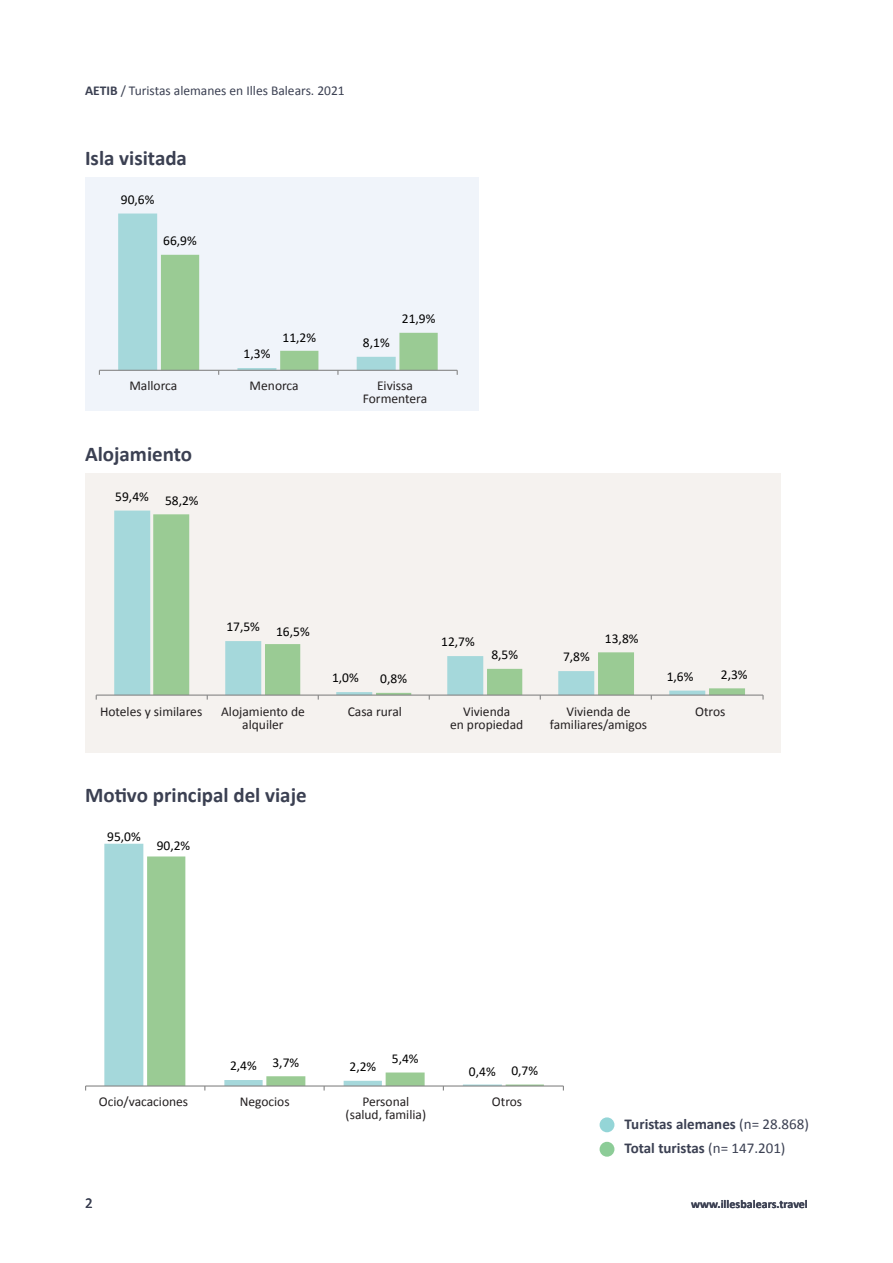
<style>
.page{position:relative;width:893px;height:1263px;background:#fff}
.page>*{position:absolute;margin:0;border:0;box-sizing:border-box;transform-origin:0 0}
.tit_grafico{font:700 21px "Calibri";color:#3b4052}
.Font{font:700 15px "Calibri";color:#3b4052}
.t1{font:15px "Calibri";color:#3b4052}
.t2{font:13.5px/16.5px "Calibri";letter-spacing:-.005em;color:#000;text-align:center}
.Font-2{font:13.5px/13.5px "Calibri";color:#231f20;text-align:center}
.t3{font:13.5px "Calibri";color:#3b4052}
.t4{font:13.5px "Calibri";letter-spacing:.02em;color:#000}
.t5{font:13.5px "Calibri";letter-spacing:.025em;color:#000}
.t6{font:700 12px "Calibri";color:#3b4052}
.s1{font-weight:700}
.s2{font-weight:400}
</style>
<div class="page">
<div style="left:85px;top:177px;width:393px;height:234px;background:#f0f4fa"></div>
<div style="left:85px;top:474px;width:695px;height:279px;background:#f5f2ef"></div>
<div style="left:600px;top:1117px;width:14px;height:15px;background:#94d5d7;border-radius:50%"></div>
<div style="left:600px;top:1142px;width:14px;height:15px;background:#8ccc97;border-radius:50%"></div>
<div style="left:114px;top:511px;width:37px;height:183px;background:#a5d8db"></div>
<svg style="left:153px;top:514px;width:592px;height:180px"></svg>
<hr style="left:96px;top:694px;width:667px;height:2px;background:#868686">
<div style="left:104px;top:844px;width:40px;height:241px;background:#a5d8db"></div>
<svg style="left:147px;top:856px;width:397px;height:229px"></svg>
<hr style="left:86px;top:1085px;width:477px;height:1px;background:#868686">
<hr style="left:99px;top:370px;width:358px;height:1px;background:#868686">
<svg style="left:118px;top:214px;width:320px;height:161px"></svg>
<p class="t3" style="left:85px;top:82px;width:261px"><span class="s1">AETIB</span> / Turistas alemanes en Illes Balears. 2021</p>
<p class="tit_grafico" style="left:85px;top:144px;width:103px">Isla visitada</p>
<p class="t2" style="left:121px;top:191px;width:35px">90,6%</p>
<p class="t2" style="left:163px;top:232px;width:35px">66,9%</p>
<p class="t2" style="left:244px;top:345px;width:28px">1,3%</p>
<p class="t2" style="left:283px;top:329px;width:35px">11,2%</p>
<p class="t2" style="left:363px;top:334px;width:28px">8,1%</p>
<p class="t2" style="left:402px;top:310px;width:35px">21,9%</p>
<p class="Font-2" style="left:129px;top:378px;width:49px">Mallorca</p>
<p class="Font-2" style="left:250px;top:378px;width:51px">Menorca</p>
<p class="Font-2" style="left:363px;top:378px;width:66px">Eivissa<br>Formentera</p>
<p class="t2" style="left:135px;top:380px;width:50px">Mallorca</p>
<p class="t5" style="left:253px;top:379px;width:51px">Menorca</p>
<p class="tit_grafico" style="left:85px;top:440px;width:109px">Alojamiento</p>
<p class="t2" style="left:115px;top:488px;width:35px">59,4%</p>
<p class="t2" style="left:165px;top:491px;width:35px">58,2%</p>
<p class="t2" style="left:226px;top:618px;width:35px">17,5%</p>
<p class="t2" style="left:276px;top:623px;width:35px">16,5%</p>
<p class="t2" style="left:332px;top:669px;width:28px">1,0%</p>
<p class="t2" style="left:380px;top:670px;width:28px">0,8%</p>
<p class="t2" style="left:441px;top:633px;width:35px">12,7%</p>
<p class="t2" style="left:491px;top:646px;width:28px">8,5%</p>
<p class="t2" style="left:563px;top:648px;width:28px">7,8%</p>
<p class="t2" style="left:605px;top:629px;width:35px">13,8%</p>
<p class="t2" style="left:667px;top:668px;width:28px">1,6%</p>
<p class="t2" style="left:721px;top:665px;width:28px">2,3%</p>
<p class="Font-2" style="left:100px;top:705px;width:104px">Hoteles y similares</p>
<p class="Font-2" style="left:221px;top:705px;width:85px">Alojamiento de alquiler</p>
<p class="Font-2" style="left:348px;top:705px;width:56px">Casa rural</p>
<p class="Font-2" style="left:450px;top:705px;width:75px">Vivienda<br>en propiedad</p>
<p class="Font-2" style="left:550px;top:705px;width:99px">Vivienda de familiares/amigos</p>
<p class="Font-2" style="left:695px;top:705px;width:32px">Otros</p>
<p class="t2" style="left:109px;top:704px;width:88px">Hotels i similars</p>
<p class="t2" style="left:222px;top:704px;width:83px">Allotjament de lloguer</p>
<p class="t2" style="left:347px;top:704px;width:56px">Casa rural</p>
<p class="t2" style="left:450px;top:704px;width:72px">Habitatge en propietat</p>
<p class="t2" style="left:554px;top:704px;width:85px">Habitatge de familiars/amics</p>
<p class="t2" style="left:691px;top:704px;width:34px">Altres</p>
<p class="tit_grafico" style="left:85px;top:782px;width:223px">Motivo principal del viaje</p>
<p class="t2" style="left:107px;top:828px;width:35px">95,0%</p>
<p class="t2" style="left:157px;top:837px;width:35px">90,2%</p>
<p class="t2" style="left:272px;top:1053px;width:28px">3,7%</p>
<p class="t2" style="left:392px;top:1050px;width:28px">5,4%</p>
<p class="t2" style="left:230px;top:1057px;width:28px">2,4%</p>
<p class="t2" style="left:349px;top:1058px;width:28px">2,2%</p>
<p class="t2" style="left:469px;top:1062px;width:28px">0,4%</p>
<p class="t2" style="left:511px;top:1062px;width:28px">0,7%</p>
<p class="Font-2" style="left:99px;top:1094px;width:91px">Ocio/vacaciones</p>
<p class="Font-2" style="left:240px;top:1094px;width:52px">Negocios</p>
<p class="Font-2" style="left:362px;top:1094px;width:48px">Personal</p>
<p class="Font-2" style="left:346px;top:1108px;width:82px">(salud, familia)</p>
<p class="Font-2" style="left:492px;top:1094px;width:32px">Otros</p>
<p class="t4" style="left:109px;top:1094px;width:74px">Oci/vacances</p>
<p class="t2" style="left:243px;top:1095px;width:44px">Negocis</p>
<p class="t2" style="left:342px;top:1095px;width:86px">Personal (salut, família)</p>
<p class="t2" style="left:487px;top:1095px;width:34px">Altres</p>
<p class="Font" style="left:625px;top:1114px;width:186px">Turistas alemanes <span class="s2">(n= 28.868)</span></p>
<p class="Font" style="left:625px;top:1139px;width:162px">Total turistas <span class="s2">(n= 147.201)</span></p>
<p class="t1" style="left:85px;top:1193px;width:9px">2</p>
<p class="t6" style="left:691px;top:1196px;width:118px">www.illesbalears.travel</p>
</div>
